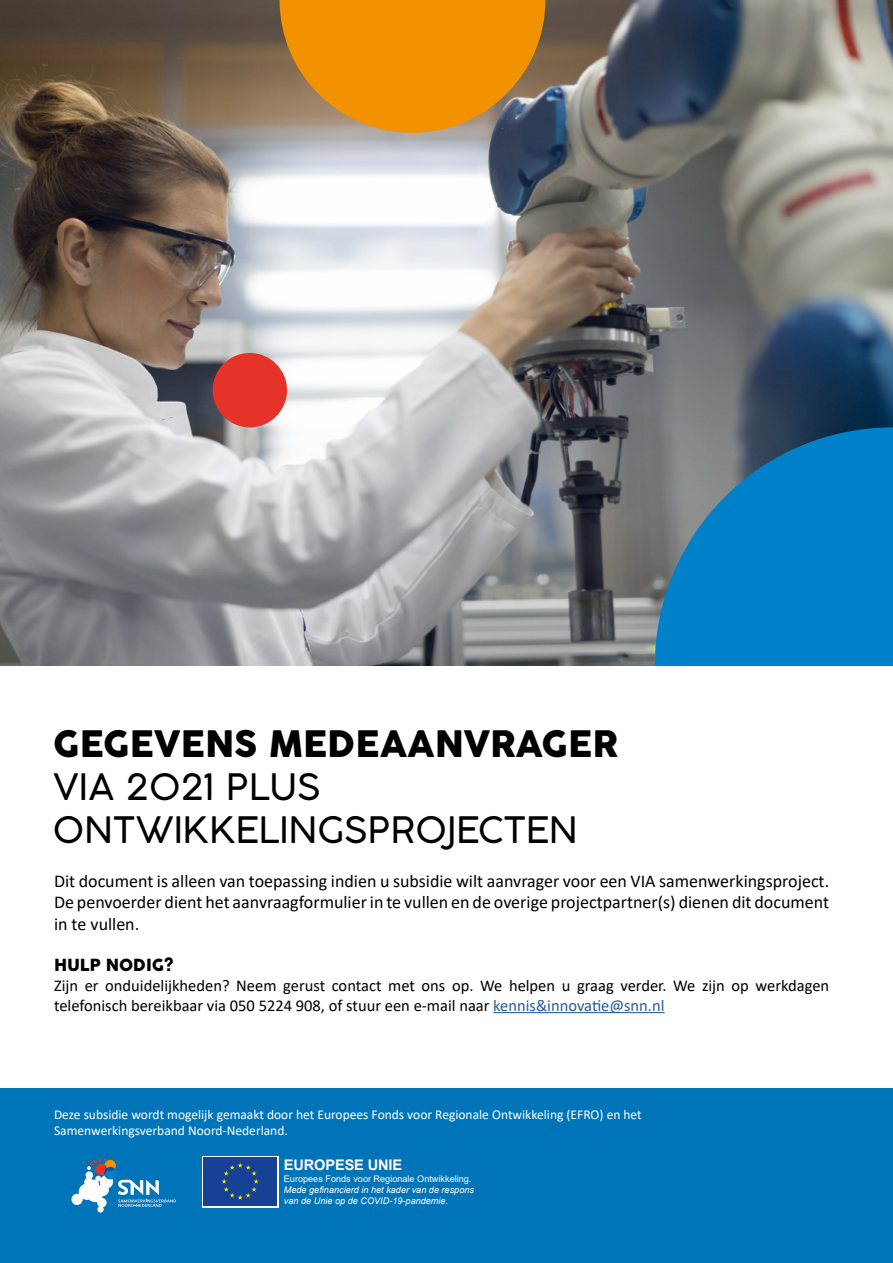
<style>
.page{position:relative;width:893px;height:1263px;background:#fff}
.page>*{position:absolute;margin:0;border:0;box-sizing:border-box;transform-origin:0 0}
.Naam_subsidie_H1{font:300 36px "Cocogoose Pro";color:#000}
.Documenttitel_H1{font:36px "Cocogoose Pro";color:#000}
.t1{font:18px/21.6px "Calibri";color:#000;text-align:justify}
.Paragraaf{font:16.5px/19.8px "Calibri";color:#000}
.Tussenkop_H2{font:16.5px "Cocogoose Pro";color:#000}
.t2{font:700 14.55px "Arial";letter-spacing:-.01em;color:#fff}
.Paragraaf_DIAP{font:13.5px "Calibri";color:#fff}
.t3{font:italic 9.15px/10.9px "Arial";color:#fff}
.s1{color:#275b9b}
.s2{font-style:normal}
</style>
<div class="page">
<img style="left:0;top:0;width:893px;height:665px">
<hr style="left:493px;top:1012px;width:172px;height:1px;background:#275b9b">
<div style="left:213px;top:353px;width:74px;height:74px;background:#e63329;border-radius:50%"></div>
<svg style="left:280px;top:0;width:265px;height:133px;background:#db8c17"></svg>
<div style="left:0;top:1089px;width:893px;height:174px;background:#0074b8"></div>
<svg style="left:71px;top:1158px;width:105px;height:54px"></svg>
<div style="left:202px;top:1155px;width:76px;height:52px;background:#fff"></div>
<div style="left:203px;top:1157px;width:74px;height:49px;background:#164194"></div>
<svg style="left:222px;top:1163px;width:37px;height:37px"></svg>
<svg style="left:655px;top:427px;width:238px;height:238px;background:#1b7eb5"></svg>
<h1 class="Documenttitel_H1" style="left:53px;top:719px;width:566px">GEGEVENS MEDEAANVRAGER</h1>
<h1 class="Naam_subsidie_H1" style="left:53px;top:762px;width:269px">VIA 2021 PLUS</h1>
<h1 class="Naam_subsidie_H1" style="left:53px;top:805px;width:526px">ONTWIKKELINGSPROJECTEN</h1>
<p class="t1" style="left:54px;top:869px;width:777px">Dit document is alleen van toepassing indien u subsidie wilt aanvrager voor een VIA samenwerkingsproject.<br>De penvoerder dient het aanvraagformulier in te vullen en de overige projectpartner(s) dienen dit document in te vullen.</p>
<h2 class="Tussenkop_H2" style="left:54px;top:954px;width:121px">HULP NODIG?</h2>
<p class="Paragraaf" style="left:54px;top:975px;width:777px">Zijn er onduidelijkheden? Neem gerust contact met ons op. We helpen u graag verder. We zijn op werkdagen telefonisch bereikbaar via 050 5224 908, of stuur een e-mail naar <span class="s1">kennis&amp;innovatie@snn.nl</span></p>
<p class="Paragraaf_DIAP" style="left:54px;top:1105px;width:589px">Deze subsidie wordt mogelijk gemaakt door het Europees Fonds voor Regionale Ontwikkeling (EFRO) en het</p>
<p class="Paragraaf_DIAP" style="left:54px;top:1121px;width:235px">Samenwerkingsverband Noord-Nederland.</p>
<p class="t2" style="left:284px;top:1154px;width:120px">EUROPESE UNIE</p>
<p class="t3" style="left:284px;top:1174px;width:192px"><span class="s2">Europees Fonds voor Regionale Ontwikkeling.<br></span>Mede gefinancierd in het kader van de respons van de Unie op de COVID-19-pandemie.</p>
</div>
